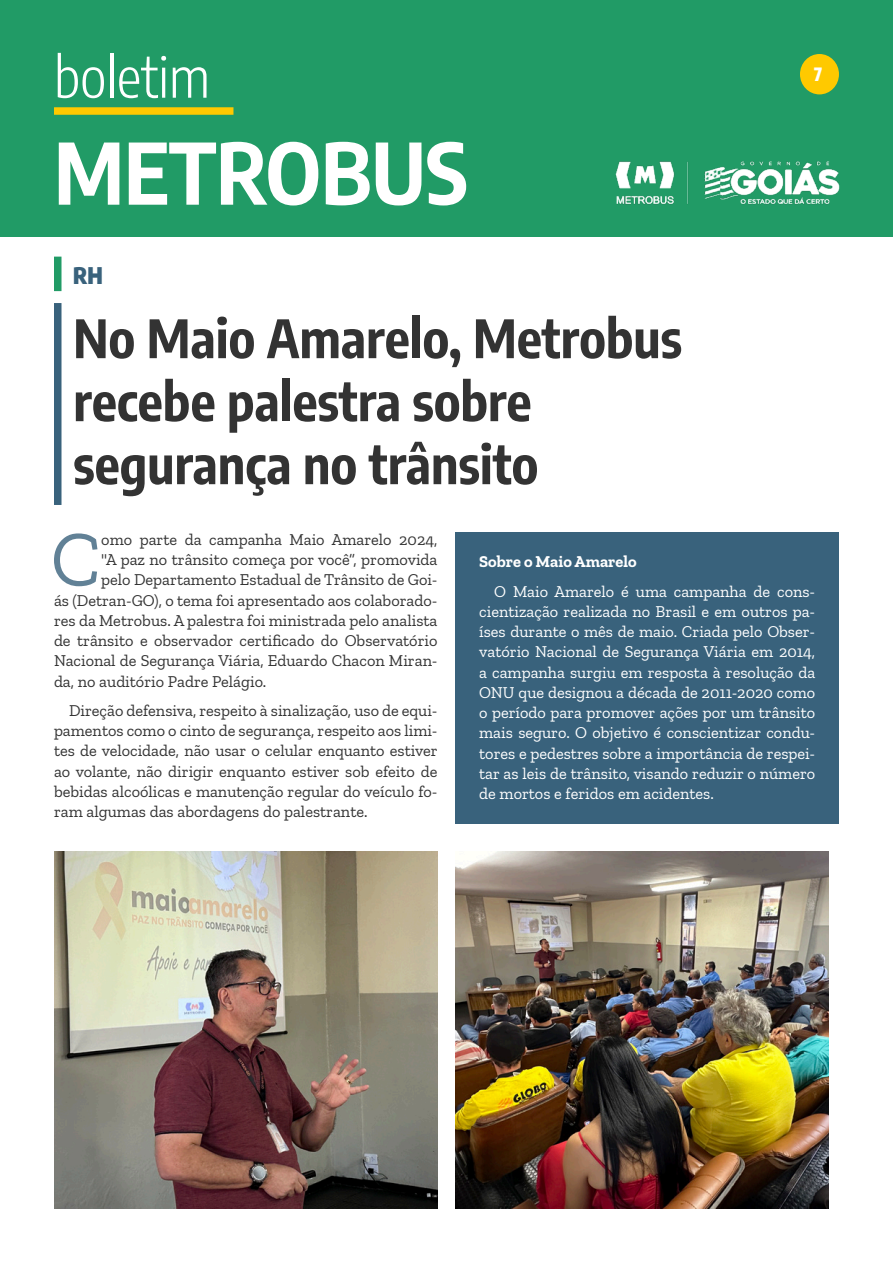
<style>
.page{position:relative;width:893px;height:1263px;background:#fff}
.page>*{position:absolute;margin:0;border:0;box-sizing:border-box;transform-origin:0 0}
.t1{font:700 84px "Encode Sans Condensed";color:#fff}
.t2{font:78.75px "Zilla Slab";color:#618196}
.t3{font:300 55.5px "Encode Sans Condensed";color:#fff}
.t4{font:700 52.5px "Encode Sans Condensed";color:#333}
.t5{font:900 22.5px "Encode Sans Condensed";color:#39627c}
.t6{font:800 18px "Encode Sans Condensed";color:#fff}
.t7{font:16.5px/20.2px "Zilla Slab";color:#333;text-align:justify}
.t8{font:16.5px/20.2px "Zilla Slab";color:#fff;text-align:justify}
.t9{font:700 16.5px "Zilla Slab";color:#fff}
</style>
<div class="page">
<div style="left:455px;top:532px;width:384px;height:292px;background:#39627c"></div>
<div style="left:0;top:0;width:893px;height:236px;background:#219b66"></div>
<div style="left:54px;top:107px;width:179px;height:8px;background:#ffc900"></div>
<img style="left:615px;top:161px;width:225px;height:44px">
<div style="left:800px;top:54px;width:39px;height:40px;background:#ffc900;border-radius:50%"></div>
<div style="left:54px;top:303px;width:8px;height:202px;background:#39627c"></div>
<div style="left:54px;top:257px;width:8px;height:34px;background:#219b66"></div>
<img style="left:54px;top:851px;width:383px;height:358px">
<img style="left:455px;top:851px;width:373px;height:358px">
<p class="t3" style="left:54px;top:39px;width:157px">boletim</p>
<p class="t1" style="left:54px;top:110px;width:415px">METROBUS</p>
<p class="t5" style="left:73px;top:258px;width:31px">RH</p>
<p class="t4" style="left:73px;top:299px;width:610px">No Maio Amarelo, Metrobus</p>
<p class="t4" style="left:73px;top:362px;width:460px">recebe palestra sobre</p>
<p class="t4" style="left:73px;top:425px;width:467px">segurança no trânsito</p>
<p class="t6" style="left:814px;top:60px;width:10px">7</p>
<p class="t2" style="left:51px;top:516px;width:52px">C</p>
<p class="t7" style="left:101px;top:529px;width:338px">omo parte da campanha Maio Amarelo 2024,</p>
<p class="t7" style="left:101px;top:550px;width:338px">"A paz no trânsito começa por você”, promovida</p>
<p class="t7" style="left:101px;top:570px;width:338px">pelo Departamento Estadual de Trânsito de Goi-</p>
<p class="t7" style="left:54px;top:590px;width:385px">ás (Detran-GO), o tema foi apresentado aos colaborado-</p>
<p class="t7" style="left:54px;top:610px;width:385px">res da Metrobus. A palestra foi ministrada pelo analista</p>
<p class="t7" style="left:54px;top:631px;width:385px">de trânsito e observador certificado do Observatório</p>
<p class="t7" style="left:54px;top:651px;width:385px">Nacional de Segurança Viária, Eduardo Chacon Miran-</p>
<p class="t7" style="left:54px;top:671px;width:214px">da, no auditório Padre Pelágio.</p>
<p class="t7" style="left:54px;top:700px;width:385px;text-indent:15px">Direção defensiva, respeito à sinalização, uso de equi&shy;pamentos como o cinto de segurança, respeito aos limi&shy;tes de velocidade, não usar o celular enquanto estiver ao volante, não dirigir enquanto estiver sob efeito de bebidas alcoólicas e manutenção regular do veículo fo&shy;ram algumas das abordagens do palestrante.</p>
<p class="t9" style="left:479px;top:552px;width:159px">Sobre o Maio Amarelo</p>
<p class="t8" style="left:479px;top:581px;width:338px;text-indent:15px">O Maio Amarelo é uma campanha de cons&shy;cientização realizada no Brasil e em outros pa&shy;íses durante o mês de maio. Criada pelo Obser&shy;vatório Nacional de Segurança Viária em 2014, a campanha surgiu em resposta à resolução da ONU que designou a década de 2011-2020 como o período para promover ações por um trânsito mais seguro. O objetivo é conscientizar condu&shy;tores e pedestres sobre a importância de respei&shy;tar as leis de trânsito, visando reduzir o número de mortos e feridos em acidentes.</p>
</div>
